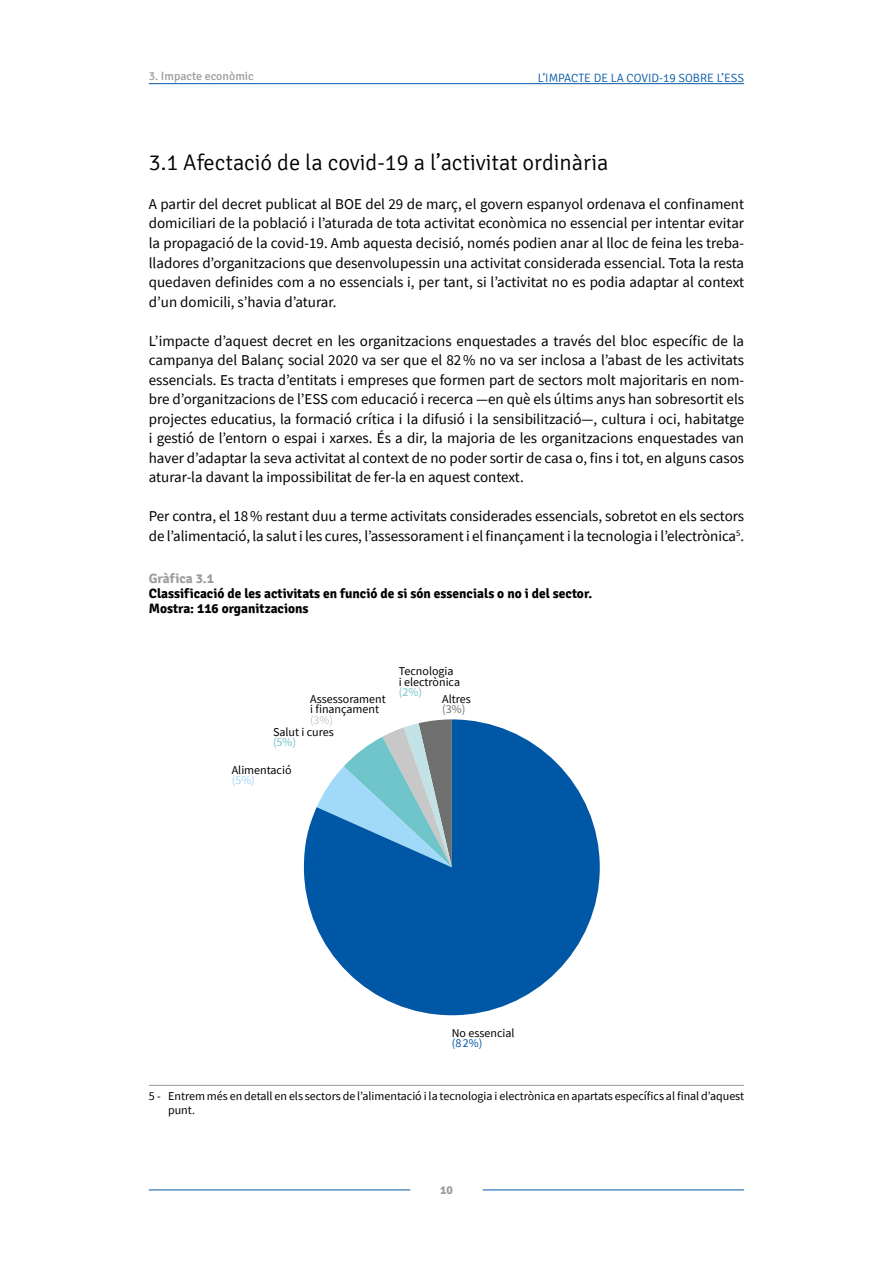
<style>
.page{position:relative;width:893px;height:1263px;background:#fff}
.page>*{position:absolute;margin:0;border:0;box-sizing:border-box;transform-origin:0 0}
.t1{font:300 22.5px "Signika";color:#000}
.t2{font:15px/19.5px "Source Sans Pro";letter-spacing:-.005em;color:#000;text-align:justify}
.t3{font:700 13.5px/15px "Signika";color:#000}
.t4{font:700 13.5px "Signika";color:#9d9d9c}
.t5{font:12px/10.5px "Source Sans Pro";color:#000}
.t6{font:300 12px "Signika";color:#0057a5}
.t7{font:12px "Signika";color:#9d9a9e}
.t8{font:12px "Source Sans Pro";color:#70c5ca}
.t9{font:12px "Source Sans Pro";color:#0057a5}
.t10{font:12px "Source Sans Pro";color:#a1daf8}
.t11{font:12px "Source Sans Pro";color:#c8c8c8}
.t12{font:12px "Source Sans Pro";color:#706f6f}
.t13{font:700 12px "Signika";color:#9d9a9e}
</style>
<div class="page">
<hr style="left:149px;top:83px;width:595px;height:1px;background:#0057a5">
<hr style="left:149px;top:1189px;width:261px;height:1px;background:#0057a5">
<hr style="left:483px;top:1189px;width:261px;height:1px;background:#0057a5">
<svg style="left:304px;top:719px;width:296px;height:296px;fill:#0057a5"></svg>
<hr style="left:149px;top:1085px;width:595px;height:1px;background:#9d9a9e">
<p class="t7" style="left:149px;top:69px;width:106px">3. Impacte econòmic</p>
<p class="t6" style="left:538px;top:71px;width:208px">L’IMPACTE DE LA COVID-19 SOBRE L’ESS</p>
<h1 class="t1" style="left:149px;top:150px;width:461px">3.1 Afectació de la covid-19 a l’activitat ordinària</h1>
<p class="t2" style="left:149px;top:194px;width:597px">A partir del decret publicat al BOE del 29 de març, el govern espanyol ordenava el confinament domiciliari de la població i l’aturada de tota activitat econòmica no essencial per intentar evitar la propagació de la covid-19. Amb aquesta decisió, només podien anar al lloc de feina les treba&shy;lladores d’organitzacions que desenvolupessin una activitat considerada essencial. Tota la resta quedaven definides com a no essencials i, per tant, si l’activitat no es podia adaptar al context d’un domicili, s’havia d’aturar.</p>
<p class="t2" style="left:149px;top:331px;width:597px">L’impacte d’aquest decret en les organitzacions enquestades a través del bloc específic de la campanya del Balanç social 2020 va ser que el 82% no va ser inclosa a l’abast de les activitats essencials. Es tracta d’entitats i empreses que formen part de sectors molt majoritaris en nom&shy;bre d’organitzacions de l’ESS com educació i recerca —en què els últims anys han sobresortit els projectes educatius, la formació crítica i la difusió i la sensibilització—, cultura i oci, habitatge i gestió de l’entorn o espai i xarxes. És a dir, la majoria de les organitzacions enquestades van haver d’adaptar la seva activitat al context de no poder sortir de casa o, fins i tot, en alguns casos aturar-la davant la impossibilitat de fer-la en aquest context.</p>
<p class="t2" style="left:149px;top:506px;width:597px">Per contra, el 18% restant duu a terme activitats considerades essencials, sobretot en els sectors de l’alimentació, la salut i les cures, l’assessorament i el finançament i la tecnologia i l’electrònica<sup>5</sup>.</p>
<p class="t4" style="left:149px;top:570px;width:67px">Gràfica 3.1</p>
<p class="t3" style="left:149px;top:586px;width:445px">Classificació de les activitats en funció de si són essencials o no i del sector.<br>Mostra: 116 organitzacions</p>
<p class="t5" style="left:310px;top:693px;width:77px">Assessorament i finançament</p>
<p class="t11" style="left:310px;top:712px;width:25px">(3%)</p>
<p class="t5" style="left:273px;top:726px;width:62px">Salut i cures</p>
<p class="t8" style="left:273px;top:735px;width:25px">(5%)</p>
<p class="t5" style="left:232px;top:764px;width:61px">Alimentació</p>
<p class="t10" style="left:232px;top:773px;width:25px">(5%)</p>
<p class="t5" style="left:399px;top:666px;width:63px">Tecnologia<br>i electrònica</p>
<p class="t8" style="left:399px;top:685px;width:25px">(2%)</p>
<p class="t5" style="left:442px;top:693px;width:30px">Altres</p>
<p class="t12" style="left:442px;top:702px;width:25px">(3%)</p>
<p class="t5" style="left:452px;top:1027px;width:64px">No essencial</p>
<p class="t9" style="left:452px;top:1035px;width:32px">(8 2%)</p>
<p class="t5" style="left:168px;top:1088px;width:577px;line-height:14.4px;text-indent:-19px">5 - Entrem més en detall en els sectors de l’alimentació i la tecnologia i electrònica en apartats específics al final d’aquest punt.</p>
<p class="t13" style="left:440px;top:1183px;width:14px">10</p>
</div>
